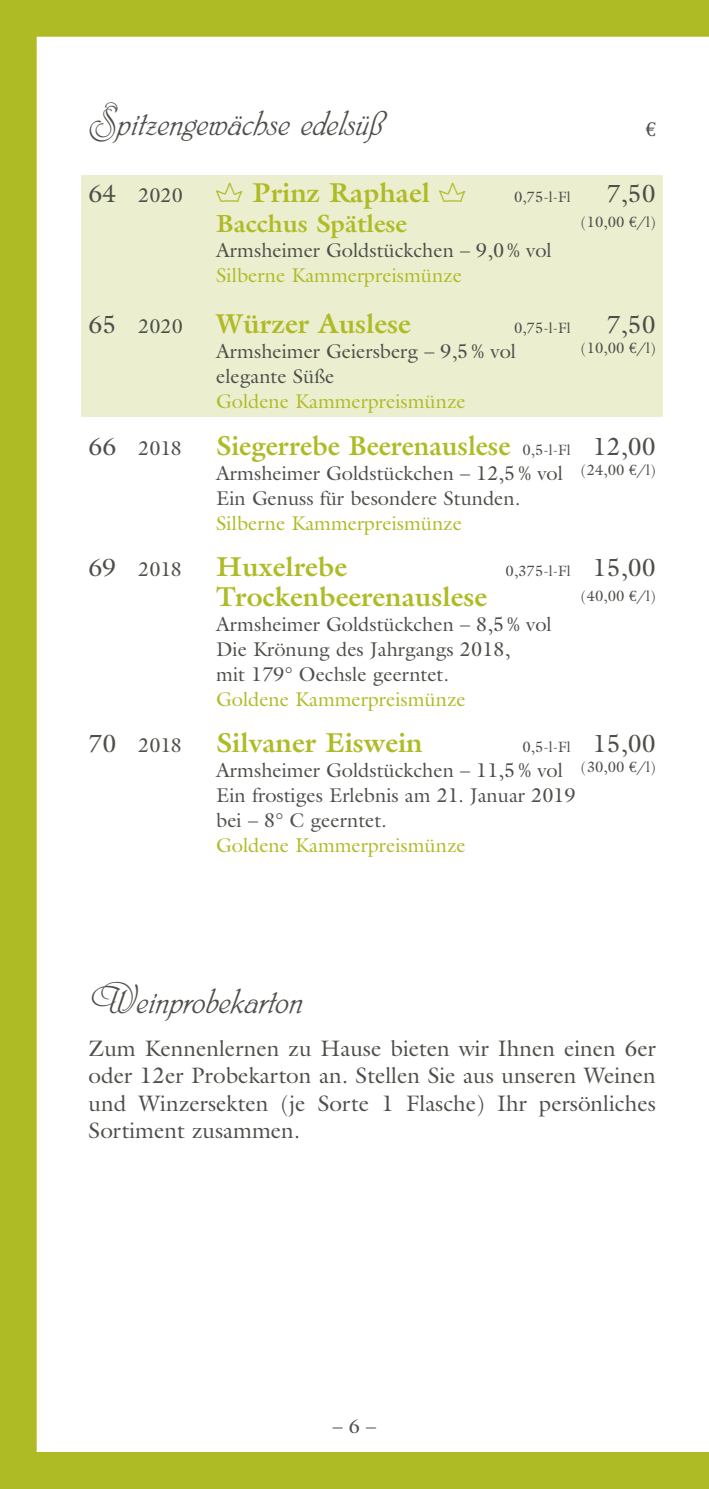
<style>
.page{position:relative;width:709px;height:1489px;background:#fff}
.page>*{position:absolute;margin:0;border:0;box-sizing:border-box;transform-origin:0 0}
.t1{font:40px "Phyllis EF Initials";color:#4c5049}
.t2{font:700 27.5px "Galliard";color:#afbb25}
.t3{font:700 27.5px "Galliard";color:#afbb25;scale:.95 1}
.t4{font:700 25px "Galliard";color:#afbb25}
.t5{font:25px "Galliard";color:#4c5049}
.t6{font:22.5px/27.5px "Galliard";color:#4c5049;text-align:justify}
.t7{font:20px/25px "Galliard";color:#4c5049}
.t8{font:20px "Galliard";color:#afbb25}
.t9{font:20px "Euro Serif";color:#4c5049}
.t10{font:15px "Galliard";color:#4c5049}
.s1{font-weight:400;font-size:25px;color:#4c5049}
.s2{font-weight:400;font-size:20px;color:#4c5049}
.s3{font-family:"MTF Doodle";font-weight:400;font-size:42.5px}
.s4{font-family:"Euro Serif"}
.s5{font-weight:400;font-size:15px;color:#4c5049}
.s6{font-size:25px}
</style>
<div class="page">
<div style="left:0;top:0;width:709px;height:1488px;background:#afbb25"></div>
<div style="left:36px;top:36px;width:673px;height:1416px;background:#fff"></div>
<div style="left:81px;top:175px;width:582px;height:242px;background:#eceed0"></div>
<h1 class="t1" style="left:89px;top:99px;width:296px">Spitzengewächse edelsüß</h1>
<p class="t9" style="left:646px;top:118px;width:11px">€</p>
<h2 class="t2" style="left:89px;top:176px;width:379px"><span class="s1">64</span> <span class="s2">2020</span> <span class="s3">P</span> Prinz Raphael <span class="s3">P</span></h2>
<p class="t10" style="left:514px;top:188px;width:58px">0,75-l-Fl</p>
<p class="t5" style="left:607px;top:178px;width:50px">7,50</p>
<p class="t4" style="left:216px;top:208px;width:192px">Bacchus Spätlese</p>
<p class="t10" style="left:581px;top:213px;width:76px">(10,00 <span class="s4">€</span>/l)</p>
<p class="t7" style="left:216px;top:237px;width:337px">Armsheimer Goldstückchen – 9,0% vol</p>
<p class="t8" style="left:216px;top:263px;width:247px">Silberne Kammerpreismünze</p>
<h2 class="t2" style="left:89px;top:307px;width:323px"><span class="s1">65</span> <span class="s2">2020</span> Würzer Auslese</h2>
<p class="t10" style="left:514px;top:319px;width:58px">0,75-l-Fl</p>
<p class="t5" style="left:607px;top:310px;width:50px">7,50</p>
<p class="t7" style="left:216px;top:339px;width:301px">Armsheimer Geiersberg – 9,5% vol</p>
<p class="t10" style="left:581px;top:339px;width:76px">(10,00 <span class="s4">€</span>/l)</p>
<p class="t7" style="left:216px;top:364px;width:120px">elegante Süße</p>
<p class="t8" style="left:216px;top:389px;width:251px">Goldene Kammerpreismünze</p>
<h2 class="t3" style="left:89px;top:429px;width:598px"><span class="s1">66</span> <span class="s2">2018</span> Siegerrebe Beerenauslese <span class="s5">0,5-l-Fl</span> <span class="s1">12,00</span></h2>
<p class="t7" style="left:216px;top:460px;width:441px">Armsheimer Goldstückchen – 12,5% vol <sup>(24,00</sup> <sup>€</sup><sup>/l)<br></sup>Ein Genuss für besondere Stunden.</p>
<p class="t8" style="left:216px;top:511px;width:247px">Silberne Kammerpreismünze</p>
<h2 class="t2" style="left:89px;top:550px;width:260px"><span class="s1">69</span> <span class="s2">2018</span> Huxelrebe</h2>
<p class="t10" style="left:505px;top:562px;width:152px">0,375-l-Fl <span class="s6">15,00</span></p>
<h2 class="t2" style="left:216px;top:580px;width:272px">Trockenbeerenauslese</h2>
<p class="t10" style="left:581px;top:587px;width:76px">(40,00 <span class="s4">€</span>/l)</p>
<p class="t7" style="left:216px;top:611px;width:337px">Armsheimer Goldstückchen – 8,5% vol<br>Die Krönung des Jahrgangs 2018,<br>mit 179° Oechsle geerntet.</p>
<p class="t8" style="left:216px;top:687px;width:251px">Goldene Kammerpreismünze</p>
<h2 class="t2" style="left:89px;top:726px;width:336px"><span class="s1">70</span> <span class="s2">2018</span> Silvaner Eiswein</h2>
<p class="t10" style="left:522px;top:738px;width:135px">0,5-l-Fl <span class="s6">15,00</span></p>
<p class="t7" style="left:216px;top:757px;width:441px">Armsheimer Goldstückchen – 11,5% vol <sup>(30,00</sup> <sup>€</sup><sup>/l)<br></sup>Ein frostiges Erlebnis am 21. Januar 2019<br>bei – 8° C geerntet.</p>
<p class="t8" style="left:216px;top:833px;width:251px">Goldene Kammerpreismünze</p>
<h1 class="t1" style="left:89px;top:976px;width:216px">Weinprobekarton</h1>
<p class="t6" style="left:89px;top:1033px;width:568px">Zum Kennenlernen zu Hause bieten wir Ihnen einen 6er oder 12er Probekarton an. Stellen Sie aus unseren Weinen und Winzersekten (je Sorte 1 Flasche) Ihr persönliches Sortiment zusammen.</p>
<p class="t7" style="left:333px;top:1412px;width:45px">–6–</p>
</div>
